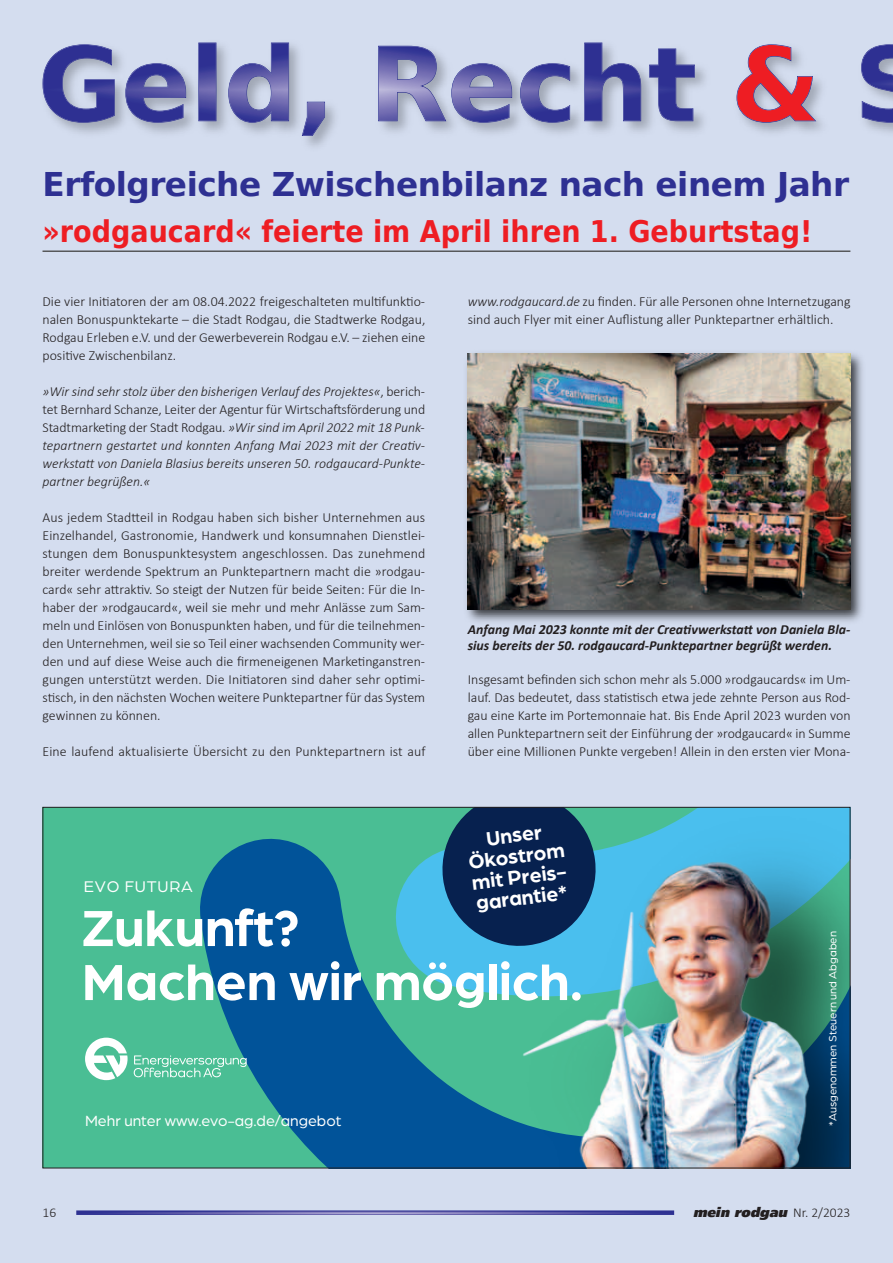
<style>
.page{position:relative;width:893px;height:1263px;background:#d4ddef}
.page>*{position:absolute;margin:0;border:0;box-sizing:border-box;transform-origin:0 0}
.t1{font:700 54px/54px "Arboria";color:#fff}
.t2{font:700 32.7px "DejaVu Sans";letter-spacing:-.015em;color:#2e3092}
.t3{font:700 30px "DejaVu Sans Condensed";color:#ee1d23}
.t4{font:700 21px/21px "Arboria";color:#fff;text-align:center}
.t5{font:16.5px "Arboria";letter-spacing:.05em;color:#fff}
.t6{font:15.75px "Arboria";color:#fff}
.t7{font:300 13.8px/18px "Calibri";color:#231f20;text-align:justify}
.t8{font:italic 300 13.8px/18px "Calibri";color:#231f20;text-align:justify}
.t9{font:italic 700 13.8px/16.6px "Calibri";color:#231f20}
.t10{font:italic 900 13.5px "Frutiger LT";color:#231f20}
.t11{font:300 13.5px "Calibri";color:#231f20}
.t12{font:11.25px "Arboria";color:#fff}
.s1{font-style:normal}
.s2{font-style:italic}
.s3{font-family:"Calibri";font-weight:300;font-style:normal}
</style>
<div class="page">
<svg style="left:76px;top:1210px;width:598px;height:5px;background:#5f5faa"></svg>
<svg style="left:861px;top:44px;width:32px;height:79px"></svg>
<svg style="left:736px;top:44px;width:80px;height:79px"></svg>
<img style="left:42px;top:42px;width:664px;height:105px">
<svg style="left:43px;top:43px;width:651px;height:92px"></svg>
<svg style="left:583px;top:43px;width:59px;height:79px"></svg>
<svg style="left:43px;top:43px;width:73px;height:81px"></svg>
<svg style="left:124px;top:43px;width:94px;height:81px"></svg>
<svg style="left:227px;top:43px;width:63px;height:81px"></svg>
<svg style="left:300px;top:100px;width:26px;height:36px"></svg>
<svg style="left:377px;top:45px;width:136px;height:79px"></svg>
<svg style="left:519px;top:62px;width:53px;height:62px"></svg>
<svg style="left:648px;top:47px;width:47px;height:75px"></svg>
<hr style="left:43px;top:250px;width:807px;height:2px;background:#57585a">
<div style="left:43px;top:807px;width:807px;height:361px;background:#4abe94"></div>
<svg style="left:133px;top:838px;width:322px;height:328px"></svg>
<img style="left:468px;top:809px;width:380px;height:357px">
<svg style="left:85px;top:1037px;width:43px;height:43px"></svg>
<svg style="left:134px;top:1055px;width:113px;height:22px"></svg>
<svg style="left:438px;top:809px;width:162px;height:141px;background:#17466f"></svg>
<img style="left:466px;top:353px;width:397px;height:269px">
<img style="left:468px;top:354px;width:382px;height:255px">
<p class="t2" style="left:43px;top:166px;width:808px">Erfolgreiche Zwischenbilanz nach einem Jahr</p>
<p class="t3" style="left:43px;top:214px;width:771px">»rodgaucard« feierte im April ihren 1. Geburtstag!</p>
<p class="t7" style="left:43px;top:294px;width:384px">Die vier Initiatoren der am 08.04.2022 freigeschalteten multifunktio&shy;nalen Bonuspunktekarte – die Stadt Rodgau, die Stadtwerke Rodgau, Rodgau Erleben e.V. und der Gewerbeverein Rodgau e.V. – ziehen eine positive Zwischenbilanz.</p>
<p class="t8" style="left:43px;top:384px;width:384px">»Wir sind sehr stolz über den bisherigen Verlauf des Projektes«<span class="s1">, berich&shy;tet Bernhard Schanze, Leiter der Agentur für Wirtschaftsförderung und Stadtmarketing der Stadt Rodgau.</span> »Wir sind im April 2022 mit 18 Punk‐ tepartnern gestartet und konnten Anfang Mai 2023 mit der Creativ‐ werkstatt von Daniela Blasius bereits unseren 50. rodgaucard‐Punkte‐ partner begrüßen.«</p>
<p class="t7" style="left:43px;top:510px;width:384px">Aus jedem Stadtteil in Rodgau haben sich bisher Unternehmen aus Einzelhandel, Gastronomie, Handwerk und konsumnahen Dienstlei&shy;stungen dem Bonuspunktesystem angeschlossen. Das zunehmend breiter werdende Spektrum an Punktepartnern macht die »rodgau&shy;card« sehr attraktiv. So steigt der Nutzen für beide Seiten: Für die In&shy;haber der »rodgaucard«, weil sie mehr und mehr Anlässe zum Sam&shy;meln und Einlösen von Bonuspunkten haben, und für die teilnehmen&shy;den Unternehmen, weil sie so Teil einer wachsenden Community wer&shy;den und auf diese Weise auch die firmeneigenen Marketinganstren&shy;gungen unterstützt werden. Die Initiatoren sind daher sehr optimi&shy;stisch, in den nächsten Wochen weitere Punktepartner für das System gewinnen zu können.</p>
<p class="t7" style="left:43px;top:744px;width:384px">Eine laufend aktualisierte Übersicht zu den Punktepartnern ist auf</p>
<p class="t7" style="left:468px;top:294px;width:384px"><span class="s2">www.rodgaucard.de</span> zu finden. Für alle Personen ohne Internetzugang sind auch Flyer mit einer Auflistung aller Punktepartner erhältlich.</p>
<p class="t9" style="left:468px;top:622px;width:384px">Anfang Mai 2023 konnte mit der Creativwerkstatt von Daniela Bla‐ sius bereits der 50. rodgaucard‐Punktepartner begrüßt werden.</p>
<p class="t7" style="left:468px;top:672px;width:384px">Insgesamt befinden sich schon mehr als 5.000 »rodgaucards« im Um&shy;lauf. Das bedeutet, dass statistisch etwa jede zehnte Person aus Rod&shy;gau eine Karte im Portemonnaie hat. Bis Ende April 2023 wurden von allen Punktepartnern seit der Einführung der »rodgaucard« in Summe über eine Millionen Punkte vergeben! Allein in den ersten vier Mona-</p>
<p class="t4" style="left:465px;top:830px;width:98px;rotate:-7deg">Unser<br>Ökostrom mit Preis&shy;garantie*</p>
<p class="t5" style="left:84px;top:881px;width:110px">EVO FUTURA</p>
<p class="t1" style="left:82px;top:900px;width:503px">Zukunft?<br>Machen wir möglich.</p>
<p class="t6" style="left:85px;top:1115px;width:258px">Mehr unter www.evo-ag.de/angebot</p>
<p class="t12" style="left:829px;top:1126px;width:196px;rotate:-90deg">*Ausgenommen Steuern und Abgaben</p>
<p class="t11" style="left:43px;top:1207px;width:15px">16</p>
<p class="t10" style="left:693px;top:1204px;width:159px">mein rodgau <span class="s3">N r. 2 / 2 0 2 3</span></p>
</div>
